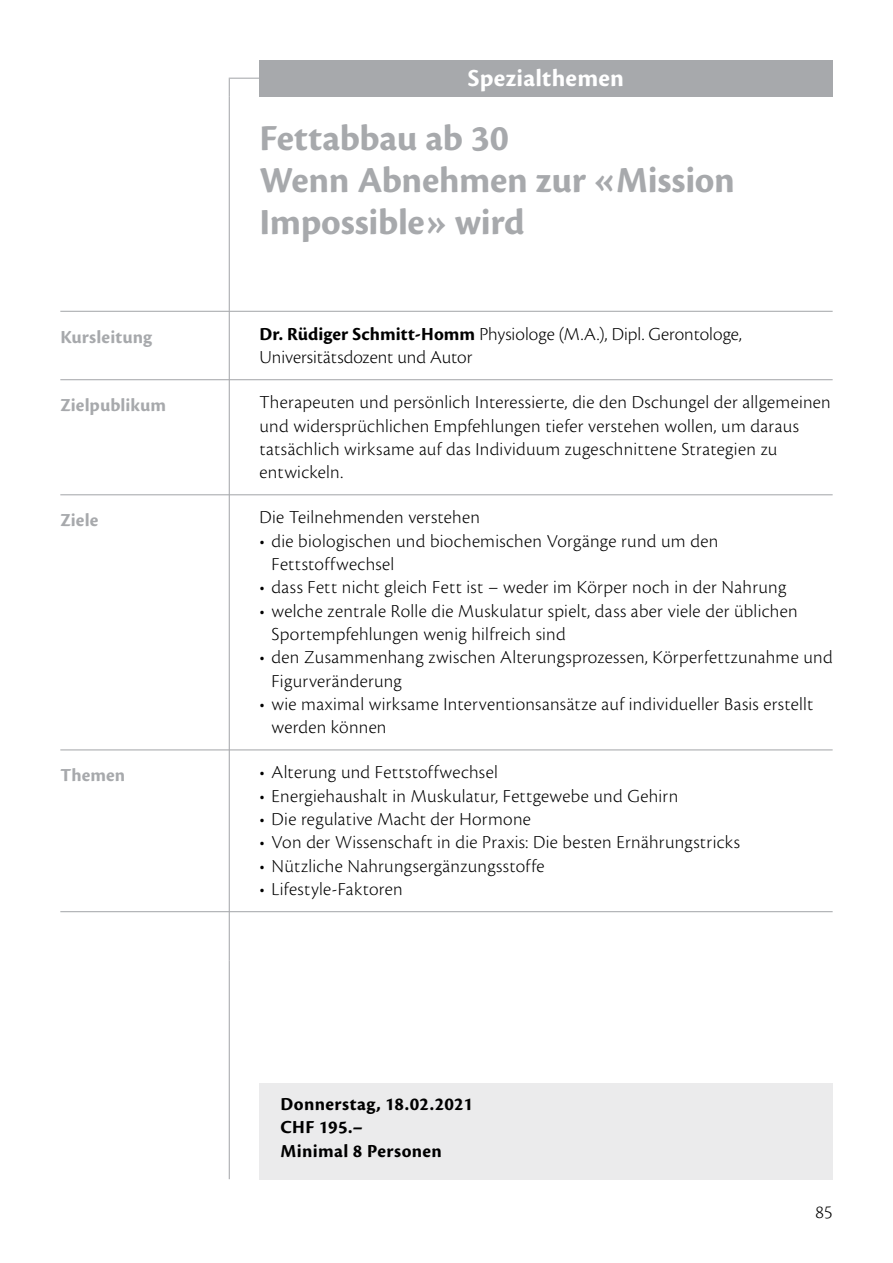
<style>
.page{position:relative;width:893px;height:1263px;background:#fff}
.page>*{position:absolute;margin:0;border:0;box-sizing:border-box;transform-origin:0 0}
.t1{font:700 38.25px/42.2px "Cronos Pro";letter-spacing:-.005em;color:#a7a9ac}
.t2{font:700 25.5px "Cronos Pro";letter-spacing:.01em;color:#fff}
.t3{font:300 19.05px/23.4px "Cronos Pro";letter-spacing:.015em;color:#000}
.t4{font:700 19.05px/23.4px "Cronos Pro";letter-spacing:.015em;color:#000}
.t5{font:700 19.05px "Cronos Pro";letter-spacing:.005em;color:#a7a9ac}
.s1{font-weight:700}
</style>
<div class="page">
<div style="left:259px;top:60px;width:574px;height:36px;background:#a7a9ac"></div>
<svg style="left:229px;top:79px;width:1px;height:17px"></svg>
<hr style="left:229px;top:96px;width:1px;height:215px;background:#a7a9ac">
<hr style="left:229px;top:78px;width:30px;height:1px;background:#a7a9ac">
<hr style="left:229px;top:311px;width:1px;height:649px;background:#a7a9ac">
<hr style="left:229px;top:960px;width:1px;height:219px;background:#a7a9ac">
<hr style="left:229px;top:911px;width:604px;height:1px;background:#a7a9ac">
<hr style="left:229px;top:749px;width:604px;height:1px;background:#a7a9ac">
<hr style="left:60px;top:379px;width:169px;height:1px;background:#a7a9ac">
<hr style="left:60px;top:494px;width:169px;height:1px;background:#a7a9ac">
<hr style="left:60px;top:749px;width:169px;height:1px;background:#a7a9ac">
<hr style="left:229px;top:494px;width:604px;height:1px;background:#a7a9ac">
<hr style="left:229px;top:311px;width:604px;height:1px;background:#a7a9ac">
<hr style="left:229px;top:379px;width:604px;height:1px;background:#a7a9ac">
<hr style="left:60px;top:911px;width:169px;height:1px;background:#a7a9ac">
<hr style="left:60px;top:311px;width:169px;height:1px;background:#a7a9ac">
<div style="left:259px;top:1083px;width:574px;height:96px;background:#ebebec"></div>
<h2 class="t2" style="left:468px;top:64px;width:158px">Spezialthemen</h2>
<h1 class="t1" style="left:259px;top:118px;width:477px">Fettabbau ab 30<br>Wenn Abnehmen zur «Mission<br>Impossible» wird</h1>
<p class="t5" style="left:60px;top:326px;width:93px">Kursleitung</p>
<p class="t3" style="left:259px;top:322px;width:484px"><span class="s1">Dr. Rüdiger Schmitt-Homm</span> Physiologe (M.A.), Dipl. Gerontologe,<br>Universitätsdozent und Autor</p>
<p class="t5" style="left:60px;top:394px;width:107px">Zielpublikum</p>
<p class="t3" style="left:259px;top:390px;width:573px">Therapeuten und persönlich Interessierte, die den Dschungel der allgemeinen und widersprüchlichen Empfehlungen tiefer verstehen wollen, um daraus tatsächlich wirksame auf das Individuum zugeschnittene Strategien zu entwickeln.</p>
<p class="t5" style="left:60px;top:509px;width:40px">Ziele</p>
<p class="t3" style="left:259px;top:506px;width:222px">Die Teilnehmenden verstehen</p>
<p class="t3" style="left:272px;top:529px;width:448px;text-indent:-12px">• die biologischen und biochemischen Vorgänge rund um den<br>Fettstoffwechsel</p>
<p class="t3" style="left:259px;top:576px;width:528px">• dass Fett nicht gleich Fett ist – weder im Körper noch in der Nahrung</p>
<p class="t3" style="left:272px;top:599px;width:528px;text-indent:-12px">• welche zentrale Rolle die Muskulatur spielt, dass aber viele der üblichen<br>Sportempfehlungen wenig hilfreich sind</p>
<p class="t3" style="left:272px;top:646px;width:563px;text-indent:-12px">• den Zusammenhang zwischen Alterungsprozessen, Körperfettzunahme und<br>Figurveränderung</p>
<p class="t3" style="left:272px;top:692px;width:543px;text-indent:-12px">• wie maximal wirksame Interventionsansätze auf individueller Basis erstellt werden können</p>
<p class="t5" style="left:60px;top:764px;width:66px">Themen</p>
<p class="t3" style="left:259px;top:761px;width:240px">• Alterung und Fettstoffwechsel</p>
<p class="t3" style="left:259px;top:784px;width:420px">• Energiehaushalt in Muskulatur, Fettgewebe und Gehirn</p>
<p class="t3" style="left:259px;top:807px;width:273px">• Die regulative Macht der Hormone</p>
<p class="t3" style="left:259px;top:831px;width:482px">• Von der Wissenschaft in die Praxis: Die besten Ernährungstricks</p>
<p class="t3" style="left:259px;top:854px;width:287px">• Nützliche Nahrungsergänzungsstoffe</p>
<p class="t3" style="left:259px;top:877px;width:145px">• Lifestyle-Faktoren</p>
<p class="t4" style="left:281px;top:1092px;width:194px">Donnerstag, 18.02.2021<br>CHF 195.–<br>Minimal 8 Personen</p>
<p class="t3" style="left:816px;top:1200px;width:18px">85</p>
</div>
